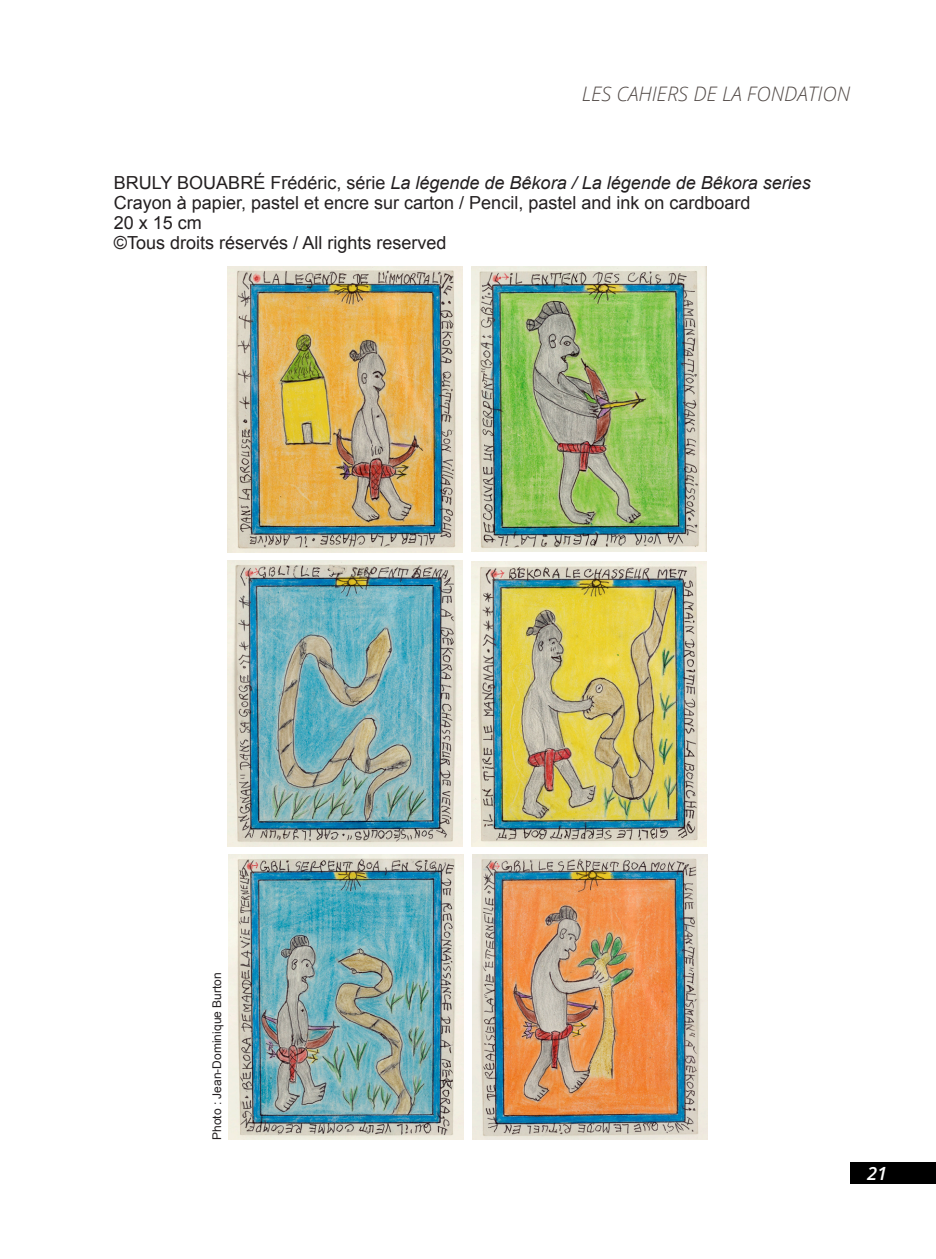
<style>
.page{position:relative;width:936px;height:1259px;background:#fff}
.page>*{position:absolute;margin:0;border:0;box-sizing:border-box;transform-origin:0 0}
.t1{font:italic 300 20px "Open Sans";color:#524a47}
.t2{font:italic 600 18.2px "Open Sans";color:#fff}
.t3{font:18px/20px "Arial";color:#231f20}
.t4{font:12px "Arial";color:#231f20}
.s1{font-style:italic}
</style>
<div class="page">
<img style="left:227px;top:267px;width:235px;height:285px">
<img style="left:471px;top:266px;width:235px;height:286px">
<img style="left:471px;top:561px;width:235px;height:286px">
<img style="left:227px;top:560px;width:235px;height:286px">
<img style="left:228px;top:854px;width:236px;height:286px">
<img style="left:472px;top:854px;width:235px;height:286px">
<div style="left:850px;top:1162px;width:85px;height:22px;background:#000"></div>
<p class="t1" style="left:582px;top:80px;width:270px">LES CAHIERS DE LA FONDATION</p>
<p class="t3" style="left:114px;top:173px;width:698px">BRULY BOUABRÉ Frédéric, série <span class="s1">La légende de Bêkora / La légende de Bêkora series </span>Crayon à papier, pastel et encre sur carton / Pencil, pastel and ink on cardboard<br>20 x 15 cm<br>©Tous droits réservés / All rights reserved</p>
<p class="t4" style="left:209px;top:1140px;width:169px;rotate:-90deg">Photo : Jean-Dominique Burton</p>
<p class="t2" style="left:867px;top:1161px;width:22px">21</p>
</div>
